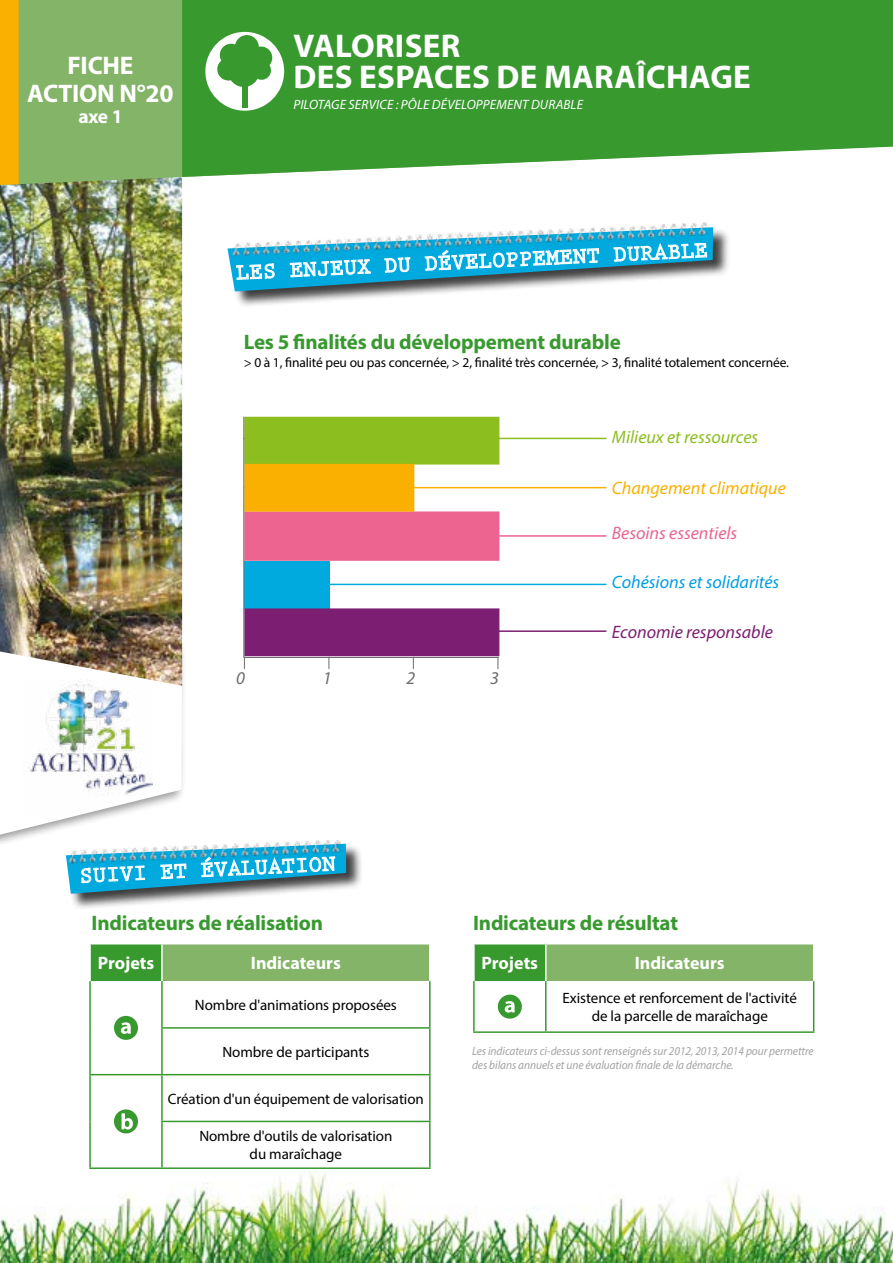
<style>
.page{position:relative;width:893px;height:1263px;background:#fff}
.page>*{position:absolute;margin:0;border:0;box-sizing:border-box;transform-origin:0 0}
.t1{font:700 33px/31.5px "Myriad Pro";letter-spacing:.01em;color:#fff}
.t2{font:700 25.5px/28.5px "Myriad Pro";letter-spacing:-.01em;color:#fff;text-align:center}
.t3{font:700 22.5px "Prestige Elite Std";color:#fff}
.t4{font:700 21px "Myriad Pro";letter-spacing:-.01em;color:#38992f}
.t5{font:700 19.5px "Myriad Pro";color:#fff}
.t6{font:700 18px "Myriad Pro";color:#fff}
.t7{font:italic 18px "Myriad Pro";color:#009ee3}
.t8{font:italic 18px "Myriad Pro";color:#f9b000}
.t9{font:italic 18px "Myriad Pro";color:#8bbe1e}
.t10{font:italic 18px "Myriad Pro";color:#7c1f72}
.t11{font:italic 18px "Myriad Pro";color:#ec648f}
.t12{font:italic 18px "Myriad Pro";color:#6c6c6b}
.t13{font:15px/18px "Myriad Pro";letter-spacing:-.005em;color:#000;text-align:center}
.t14{font:13.5px "Myriad Pro";letter-spacing:-.01em;color:#000}
.t15{font:italic 13.5px "Myriad Pro";letter-spacing:.01em;color:#fff}
.t16{font:italic 12px/13.5px "Myriad Pro";letter-spacing:-.005em;color:#a2a3a3;scale:.95 1}
</style>
<div class="page">
<div style="left:0;top:558px;width:187px;height:319px;background:#000;opacity:.4"></div>
<svg style="left:0;top:686px;width:182px;height:179px"></svg>
<img style="left:24px;top:686px;width:128px;height:128px">
<img style="left:0;top:1109px;width:893px;height:154px">
<img style="left:0;top:185px;width:182px;height:501px">
<div style="left:19px;top:0;width:164px;height:185px;background:#83b467"></div>
<svg style="left:182px;top:0;width:711px;height:177px;background:#49a241"></svg>
<div style="left:0;top:0;width:19px;height:185px;background:#f9b000"></div>
<div style="left:66px;top:844px;width:297px;height:66px;background:#000;opacity:.75"></div>
<svg style="left:66px;top:844px;width:280px;height:54px;background:#63a5ba"></svg>
<img style="left:68px;top:844px;width:142px;height:30px">
<img style="left:209px;top:843px;width:31px;height:25px">
<img style="left:241px;top:840px;width:102px;height:27px">
<div style="left:90px;top:944px;width:72px;height:37px;background:#38992f"></div>
<div style="left:162px;top:944px;width:268px;height:37px;background:#83b467"></div>
<hr style="left:89px;top:944px;width:2px;height:37px;background:#fff">
<hr style="left:161px;top:944px;width:2px;height:37px;background:#fff">
<hr style="left:429px;top:944px;width:2px;height:37px;background:#fff">
<hr style="left:89px;top:981px;width:2px;height:47px;background:#38992f">
<hr style="left:89px;top:1028px;width:2px;height:46px;background:#38992f">
<hr style="left:89px;top:1075px;width:2px;height:46px;background:#38992f">
<hr style="left:89px;top:1121px;width:2px;height:46px;background:#38992f">
<hr style="left:161px;top:981px;width:2px;height:46px;background:#38992f">
<hr style="left:161px;top:1029px;width:2px;height:45px;background:#38992f">
<hr style="left:161px;top:1075px;width:2px;height:46px;background:#38992f">
<hr style="left:161px;top:1122px;width:2px;height:45px;background:#38992f">
<hr style="left:429px;top:981px;width:2px;height:46px;background:#38992f">
<hr style="left:429px;top:1029px;width:2px;height:45px;background:#38992f">
<hr style="left:429px;top:1075px;width:2px;height:46px;background:#38992f">
<hr style="left:429px;top:1122px;width:2px;height:45px;background:#38992f">
<hr style="left:89px;top:1074px;width:73px;height:1px;background:#38992f">
<hr style="left:89px;top:1167px;width:73px;height:2px;background:#38992f">
<hr style="left:161px;top:1027px;width:270px;height:2px;background:#38992f">
<hr style="left:162px;top:1074px;width:269px;height:1px;background:#38992f">
<hr style="left:161px;top:1121px;width:270px;height:1px;background:#38992f">
<hr style="left:162px;top:1167px;width:269px;height:2px;background:#38992f">
<div style="left:114px;top:1016px;width:24px;height:24px;background:#38992f;border-radius:50%"></div>
<svg style="left:121px;top:1022px;width:10px;height:12px"></svg>
<div style="left:114px;top:1109px;width:24px;height:24px;background:#38992f;border-radius:50%"></div>
<svg style="left:121px;top:1113px;width:12px;height:16px"></svg>
<div style="left:474px;top:944px;width:72px;height:37px;background:#38992f"></div>
<div style="left:546px;top:944px;width:268px;height:37px;background:#83b467"></div>
<hr style="left:473px;top:944px;width:2px;height:37px;background:#fff">
<hr style="left:545px;top:944px;width:1px;height:37px;background:#fff">
<hr style="left:813px;top:944px;width:1px;height:37px;background:#fff">
<hr style="left:473px;top:981px;width:2px;height:50px;background:#38992f">
<hr style="left:545px;top:981px;width:1px;height:50px;background:#38992f">
<hr style="left:813px;top:981px;width:1px;height:50px;background:#38992f">
<hr style="left:473px;top:1031px;width:73px;height:2px;background:#38992f">
<hr style="left:546px;top:1031px;width:268px;height:2px;background:#38992f">
<div style="left:498px;top:994px;width:24px;height:25px;background:#38992f;border-radius:50%"></div>
<svg style="left:505px;top:1001px;width:10px;height:11px"></svg>
<svg style="left:244px;top:417px;width:255px;height:144px;background:#d1a356"></svg>
<div style="left:244px;top:561px;width:85px;height:48px;background:#00aade"></div>
<svg style="left:244px;top:608px;width:255px;height:61px"></svg>
<hr style="left:243px;top:657px;width:256px;height:1px;background:#6c6c6b">
<hr style="left:243px;top:438px;width:363px;height:1px;background:#8bbe1e">
<hr style="left:244px;top:487px;width:362px;height:1px;background:#f9b000">
<hr style="left:316px;top:535px;width:290px;height:2px;background:#ec648f">
<hr style="left:317px;top:584px;width:289px;height:1px;background:#00aade">
<hr style="left:309px;top:630px;width:297px;height:2px;background:#7c1f72">
<hr style="left:243px;top:417px;width:1px;height:240px;background:#6c6c6b">
<div style="left:205px;top:32px;width:79px;height:79px;background:#fff;border-radius:50%"></div>
<div style="left:242px;top:74px;width:6px;height:34px;background:#38992f"></div>
<div style="left:228px;top:56px;width:31px;height:31px;background:#38992f;border-radius:50%"></div>
<div style="left:235px;top:35px;width:24px;height:24px;background:#38992f;border-radius:50%"></div>
<div style="left:250px;top:47px;width:22px;height:22px;background:#38992f;border-radius:50%"></div>
<div style="left:252px;top:61px;width:19px;height:19px;background:#38992f;border-radius:50%"></div>
<div style="left:220px;top:44px;width:22px;height:22px;background:#38992f;border-radius:50%"></div>
<div style="left:217px;top:58px;width:23px;height:23px;background:#38992f;border-radius:50%"></div>
<div style="left:228px;top:227px;width:503px;height:81px;background:#000;opacity:.75"></div>
<svg style="left:227px;top:227px;width:486px;height:67px"></svg>
<img style="left:232px;top:236px;width:142px;height:31px">
<img style="left:373px;top:235px;width:31px;height:25px">
<img style="left:403px;top:229px;width:143px;height:29px">
<img style="left:544px;top:228px;width:32px;height:25px">
<img style="left:576px;top:226px;width:84px;height:25px">
<img style="left:657px;top:222px;width:52px;height:25px">
<h2 class="t2" style="left:27px;top:50px;width:148px">FICHE<br>ACTION N°20</h2>
<h3 class="t5" style="left:78px;top:104px;width:46px">axe 1</h3>
<h1 class="t1" style="left:294px;top:29px;width:375px">Valoriser<br>des espaces de maraîcha</h1>
<h1 class="t1" style="left:710px;top:60px;width:39px">ge</h1>
<p class="t15" style="left:293px;top:96px;width:271px">Pilotage service : Pôle développement durable</p>
<h3 class="t3" style="left:235px;top:261px;width:474px;rotate:-3deg">les enjeux du développ ement durable</h3>
<h3 class="t4" style="left:244px;top:328px;width:379px">Les 5 finalités du développement durable</h3>
<p class="t14" style="left:244px;top:354px;width:547px">&gt; 0 à 1, finalité peu ou pas concernée, &gt; 2, finalité très concernée, &gt; 3, finalité totalement concernée.</p>
<p class="t12" style="left:236px;top:666px;width:10px">0</p>
<p class="t12" style="left:323px;top:666px;width:10px">1</p>
<p class="t12" style="left:406px;top:666px;width:10px">2</p>
<p class="t12" style="left:490px;top:666px;width:10px">3</p>
<p class="t9" style="left:612px;top:426px;width:148px">Milieux et ressources</p>
<p class="t8" style="left:612px;top:477px;width:176px">Changement climatique</p>
<p class="t11" style="left:612px;top:522px;width:127px">Besoins essentiels</p>
<p class="t7" style="left:612px;top:571px;width:169px">Cohésions et solidarités</p>
<p class="t10" style="left:612px;top:620px;width:163px">Economie responsable</p>
<h3 class="t3" style="left:79px;top:864px;width:258px;rotate:-3deg">Suivi et évaluation</h3>
<h3 class="t4" style="left:92px;top:909px;width:233px">Indicateurs de réalisation</h3>
<h3 class="t4" style="left:473px;top:909px;width:206px">Indicateurs de résultat</h3>
<p class="t6" style="left:98px;top:951px;width:58px">Projets</p>
<p class="t6" style="left:251px;top:951px;width:92px">Indicateurs</p>
<p class="t13" style="left:195px;top:996px;width:203px">Nombre d'animations proposées</p>
<p class="t13" style="left:222px;top:1043px;width:148px">Nombre de participants</p>
<p class="t13" style="left:168px;top:1089px;width:257px">Création d'un équipement de valorisation</p>
<p class="t13" style="left:199px;top:1127px;width:195px">Nombre d'outils de valorisation du maraîchage</p>
<p class="t6" style="left:482px;top:951px;width:58px">Projets</p>
<p class="t6" style="left:635px;top:951px;width:92px">Indicateurs</p>
<p class="t13" style="left:563px;top:989px;width:236px">Existence et renforcement de l'activité de la parcelle de maraîchage</p>
<p class="t16" style="left:472px;top:1044px;width:361px">Les indicateurs ci-dessus sont renseignés sur 2012, 2013, 2014 pour permettre des bilans annuels et une évaluation finale de la démarche.</p>
</div>
